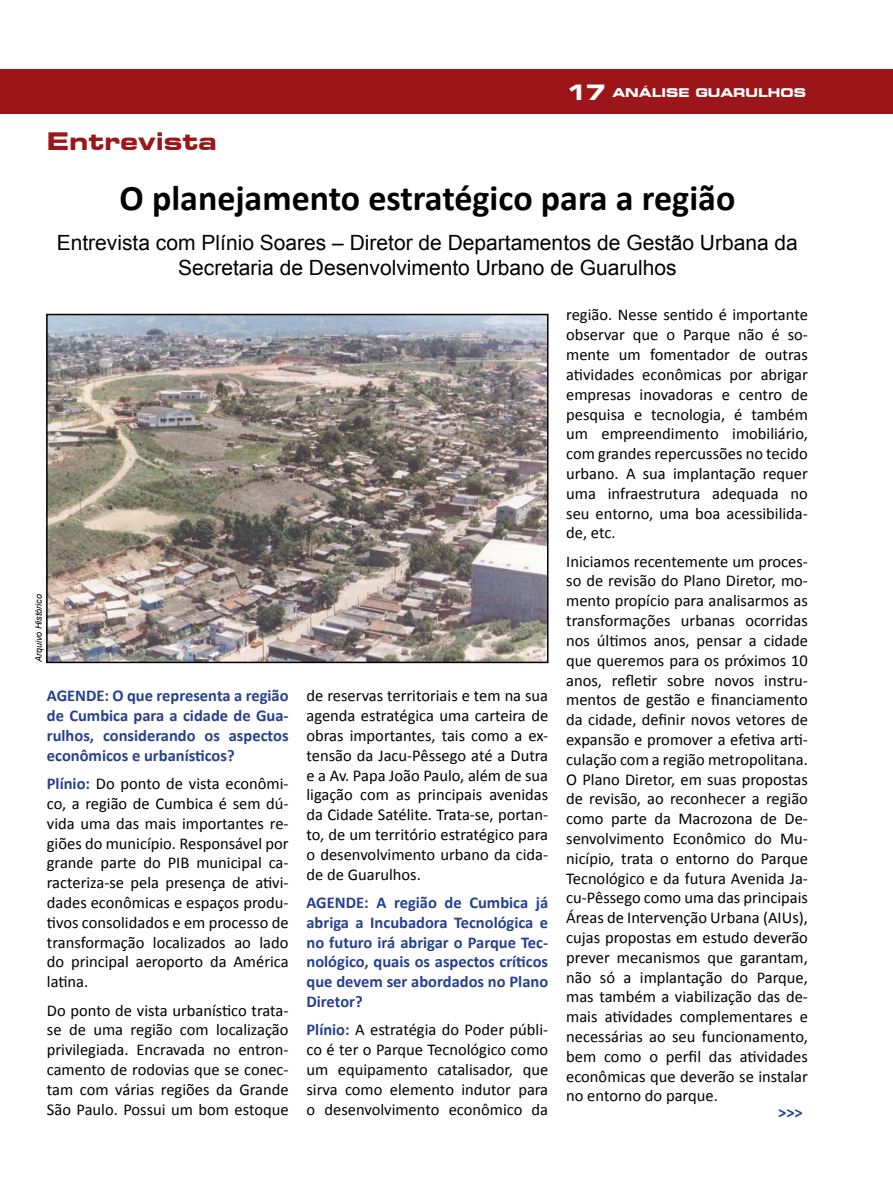
<style>
.page{position:relative;width:893px;height:1191px;background:#fff}
.page>*{position:absolute;margin:0;border:0;box-sizing:border-box;transform-origin:0 0}
.t1{font:700 36px "Calibri";color:#000}
.t2{font:700 expanded 24px "Square 721 BT";color:#9c1519}
.t3{font:21px/25.2px "Arial";color:#000;text-align:center}
.t4{font:16.5px/19.8px "Calibri";color:#000;text-align:justify}
.t5{font:700 16.5px/19.8px "Calibri";color:#25408f;text-align:justify}
.t6{font:700 expanded 12px "Square 721 BT";color:#fff}
.t7{font:italic 9px "Arial";color:#000}
.s1{font-size:21px}
.s2{font-weight:700;color:#25408f}
</style>
<div class="page">
<div style="left:0;top:69px;width:893px;height:44px;background:#9c1519"></div>
<img style="left:49px;top:317px;width:496px;height:343px">
<div style="left:46px;top:314px;width:502px;height:349px;border:2px solid #000"></div>
<h2 class="t2" style="left:47px;top:127px;width:171px">Entrevista</h2>
<p class="t6" style="left:566px;top:85px;width:241px"><span class="s1">17</span> ANÁLISE GUARULHOS</p>
<h1 class="t1" style="left:120px;top:175px;width:617px">O planejamento estratégico para a região</h1>
<p class="t3" style="left:57px;top:230px;width:743px">Entrevista com Plínio Soares – Diretor de Departamentos de Gestão Urbana da<br>Secretaria de Desenvolvimento Urbano de Guarulhos</p>
<p class="t7" style="left:33px;top:662px;width:70px;rotate:-90deg">Arquivo Histórico</p>
<p class="t5" style="left:47px;top:686px;width:243px">AGENDE: O que representa a região de Cumbica para a cidade de Gua&shy;rulhos, considerando os aspectos econômicos e urbanísticos?</p>
<p class="t4" style="left:47px;top:774px;width:243px"><span class="s2">Plínio:</span> Do ponto de vista econômi&shy;co, a região de Cumbica é sem dú&shy;vida uma das mais importantes re&shy;giões do município. Responsável por grande parte do PIB municipal ca&shy;racteriza-se pela presença de ativi&shy;dades econômicas e espaços produ&shy;tivos consolidados e em processo de transformação localizados ao lado do principal aeroporto da América latina.</p>
<p class="t4" style="left:47px;top:1000px;width:243px">Do ponto de vista urbanístico trata&shy;se de uma região com localização privilegiada. Encravada no entron&shy;camento de rodovias que se conec&shy;tam com várias regiões da Grande São Paulo. Possui um bom estoque</p>
<p class="t4" style="left:306px;top:686px;width:243px">de reservas territoriais e tem na sua agenda estratégica uma carteira de obras importantes, tais como a ex&shy;tensão da Jacu-Pêssego até a Dutra e a Av. Papa João Paulo, além de sua ligação com as principais avenidas da Cidade Satélite. Trata-se, portan&shy;to, de um território estratégico para o desenvolvimento urbano da cida&shy;de de Guarulhos.</p>
<p class="t5" style="left:306px;top:892px;width:243px">AGENDE: A região de Cumbica já abriga a Incubadora Tecnológica e no futuro irá abrigar o Parque Tec&shy;nológico, quais os aspectos críticos que devem ser abordados no Plano Diretor?</p>
<p class="t4" style="left:306px;top:1020px;width:243px"><span class="s2">Plínio:</span> A estratégia do Poder públi&shy;co é ter o Parque Tecnológico como um equipamento catalisador, que sirva como elemento indutor para o desenvolvimento econômico da</p>
<p class="t4" style="left:566px;top:305px;width:243px">região. Nesse sentido é importante observar que o Parque não é so&shy;mente um fomentador de outras atividades econômicas por abrigar empresas inovadoras e centro de pesquisa e tecnologia, é também um empreendimento imobiliário, com grandes repercussões no tecido urbano. A sua implantação requer uma infraestrutura adequada no seu entorno, uma boa acessibilida&shy;de, etc.</p>
<p class="t4" style="left:566px;top:551px;width:243px">Iniciamos recentemente um proces&shy;so de revisão do Plano Diretor, mo&shy;mento propício para analisarmos as transformações urbanas ocorridas nos últimos anos, pensar a cidade que queremos para os próximos 10 anos, refletir sobre novos instru&shy;mentos de gestão e financiamento da cidade, definir novos vetores de expansão e promover a efetiva arti&shy;culação com a região metropolitana.<br>O Plano Diretor, em suas propostas de revisão, ao reconhecer a região como parte da Macrozona de De&shy;senvolvimento Econômico do Mu&shy;nicípio, trata o entorno do Parque Tecnológico e da futura Avenida Ja&shy;cu-Pêssego como uma das principais Áreas de Intervenção Urbana (AIUs), cujas propostas em estudo deverão prever mecanismos que garantam, não só a implantação do Parque, mas também a viabilização das de&shy;mais atividades complementares e necessárias ao seu funcionamento, bem como o perfil das atividades econômicas que deverão se instalar no entorno do parque.</p>
<p class="t5" style="left:778px;top:1103px;width:26px">&gt;&gt;&gt;</p>
</div>
